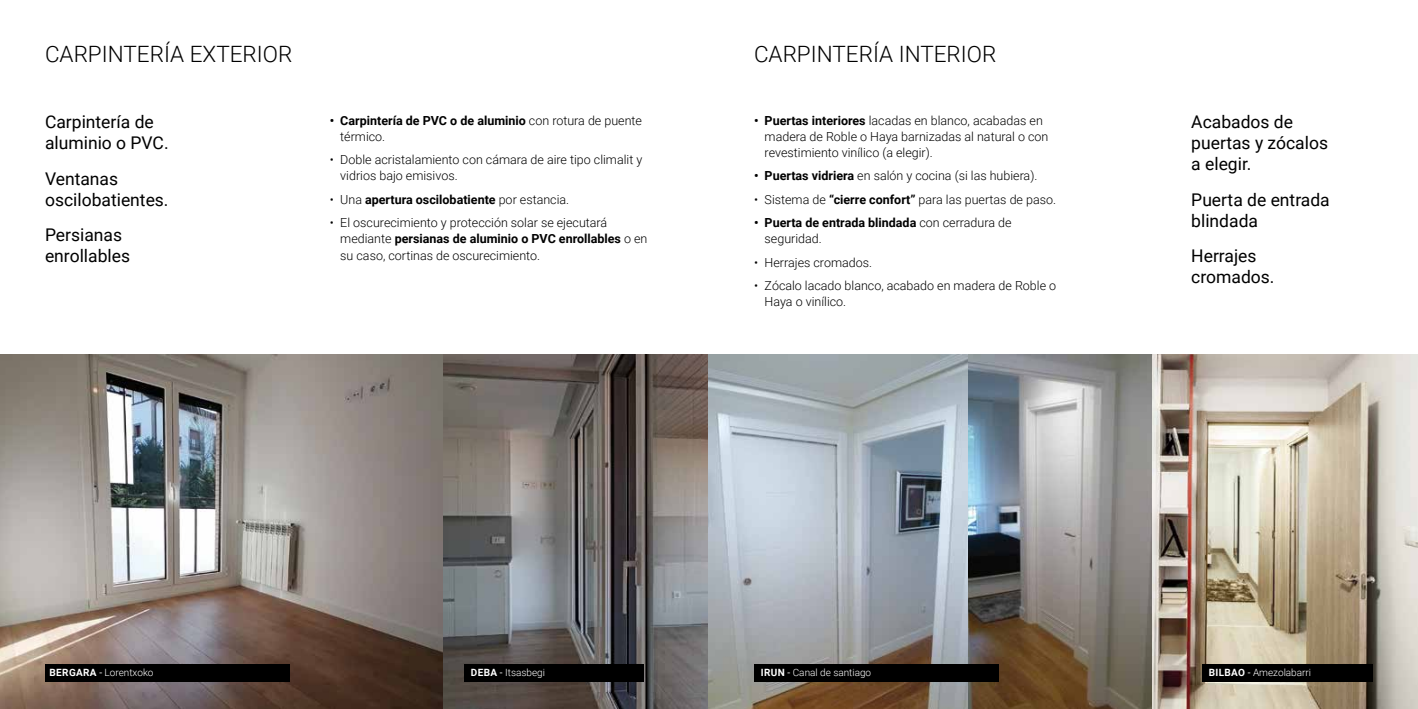
<style>
.page{position:relative;width:1418px;height:709px;background:#fff}
.page>*{position:absolute;margin:0;border:0;box-sizing:border-box;transform-origin:0 0}
.t1{font:300 22.5px "Roboto";color:#000}
.t2{font:17.5px/21px "Roboto";color:#000}
.t3{font:300 12.5px/16.2px "Roboto";color:#000}
.t4{font:700 12.5px/16.2px "Roboto";color:#000}
.t5{font:300 10px "Roboto";color:#fff}
.t6{font:700 10px "Roboto";color:#fff}
.s1{font-weight:300}
.s2{font-weight:700}
.s3{font-weight:400}
</style>
<div class="page">
<img style="left:0;top:354px;width:1152px;height:355px">
<img style="left:1152px;top:354px;width:265px;height:355px">
<div style="left:464px;top:664px;width:179px;height:17px;background:#000"></div>
<div style="left:45px;top:664px;width:245px;height:17px;background:#000"></div>
<div style="left:754px;top:664px;width:245px;height:17px;background:#000"></div>
<div style="left:1201px;top:664px;width:171px;height:17px;background:#000"></div>
<h1 class="t1" style="left:45px;top:38px;width:249px">CARPINTERÍA EXTERIOR</h1>
<h1 class="t1" style="left:754px;top:38px;width:244px">CARPINTERÍA INTERIOR</h1>
<h2 class="t2" style="left:45px;top:111px;width:125px">Carpintería de aluminio o PVC.</h2>
<h2 class="t2" style="left:45px;top:167px;width:125px">Ventanas oscilobatientes.</h2>
<h2 class="t2" style="left:45px;top:223px;width:87px">Persianas enrollables</h2>
<p class="t4" style="left:340px;top:112px;width:303px;text-indent:-11px">• Carpintería de PVC o de aluminio <span class="s1">con rotura de puente térmico.</span></p>
<p class="t3" style="left:340px;top:151px;width:303px;text-indent:-11px">• Doble acristalamiento con cámara de aire tipo climalit y vidrios bajo emisivos.</p>
<p class="t4" style="left:330px;top:191px;width:241px"><span class="s1">• Una</span> apertura oscilobatiente <span class="s1">por estancia.</span></p>
<p class="t3" style="left:340px;top:214px;width:309px;text-indent:-11px">• El oscurecimiento y protección solar se ejecutará mediante <span class="s2">persianas de aluminio o PVC enrollables</span> o en su caso, cortinas de oscurecimiento.</p>
<p class="t3" style="left:764px;top:112px;width:285px;text-indent:-11px"><span class="s2">• Puertas interiores</span> lacadas en blanco, acabadas en madera de Roble o Haya barnizadas al natural o con revestimiento vinílico (a elegir).</p>
<p class="t3" style="left:754px;top:167px;width:285px"><span class="s2">• Puertas vidriera</span> en salón y cocina (si las hubiera).</p>
<p class="t3" style="left:754px;top:191px;width:303px">• Sistema de <span class="s2">“cierre confort”</span> para las puertas de paso.</p>
<p class="t4" style="left:764px;top:214px;width:248px;text-indent:-11px">• Puerta de entrada blindada <span class="s1">con cerradura de seguridad.</span></p>
<p class="t3" style="left:754px;top:254px;width:120px">• Herrajes cromados.</p>
<p class="t3" style="left:764px;top:277px;width:293px;text-indent:-11px">• Zócalo lacado blanco, acabado en madera de Roble o<br>Haya o vinílico.</p>
<h2 class="t2" style="left:1191px;top:111px;width:138px">Acabados de puertas y zócalos a elegir.</h2>
<h2 class="t2" style="left:1191px;top:188px;width:140px">Puerta de entrada blindada</h2>
<h2 class="t2" style="left:1191px;top:244px;width:85px">Herrajes cromados.</h2>
<p class="t5" style="left:50px;top:665px;width:105px"><span class="s2">BERGARA</span> <span class="s3">-</span> Lorentxoko</p>
<p class="t5" style="left:471px;top:665px;width:76px"><span class="s2">DEBA</span> <span class="s3">-</span> Itsasbegi</p>
<p class="t5" style="left:761px;top:665px;width:112px"><span class="s2">irun</span> <span class="s3">-</span> Canal de santiago</p>
<p class="t6" style="left:1208px;top:665px;width:7px">bilba</p>
<p class="t5" style="left:1238px;top:665px;width:74px"><span class="s2">o</span> <span class="s3">-</span> Amezolabarri</p>
</div>
